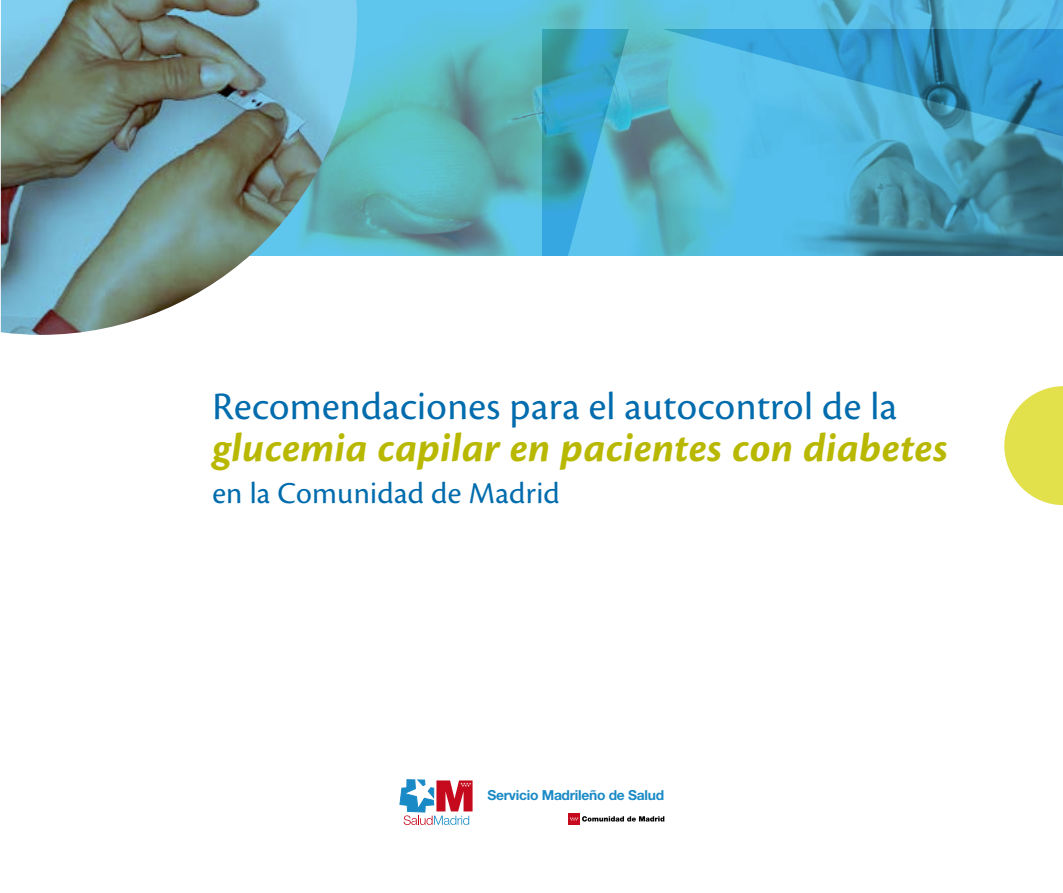
<style>
.page{position:relative;width:1063px;height:893px;background:#fff}
.page>*{position:absolute;margin:0;border:0;box-sizing:border-box;transform-origin:0 0}
.t1{font:italic 700 42px "Cronos Pro";letter-spacing:.01em;color:#b9b800}
.t2{font:40.5px "Cronos Pro";letter-spacing:.01em;color:#006cad}
.t3{font:31.5px "Cronos Pro";letter-spacing:.01em;color:#006cad}
.t4{font:700 13.8px "Helvetica Neue";letter-spacing:-.02em;color:#1a8ac6}
</style>
<div class="page">
<img style="left:736px;top:0;width:327px;height:30px">
<img style="left:357px;top:0;width:379px;height:255px">
<img style="left:1px;top:0;width:356px;height:335px">
<svg style="left:400px;top:779px;width:73px;height:46px"></svg>
<div style="left:568px;top:813px;width:12px;height:12px;background:#c50a1d"></div>
<svg style="left:569px;top:816px;width:95px;height:6px"></svg>
<img style="left:542px;top:30px;width:521px;height:476px">
<svg style="left:1004px;top:386px;width:59px;height:119px"></svg>
<p class="t2" style="left:213px;top:383px;width:686px">Recomendaciones para el autocontrol de la</p>
<p class="t1" style="left:213px;top:423px;width:737px">glucemia capilar en pacientes con diabetes</p>
<p class="t3" style="left:213px;top:475px;width:349px">en la Comunidad de Madrid</p>
<p class="t4" style="left:487px;top:787px;width:178px">Servicio Madrileño de Salud</p>
</div>
